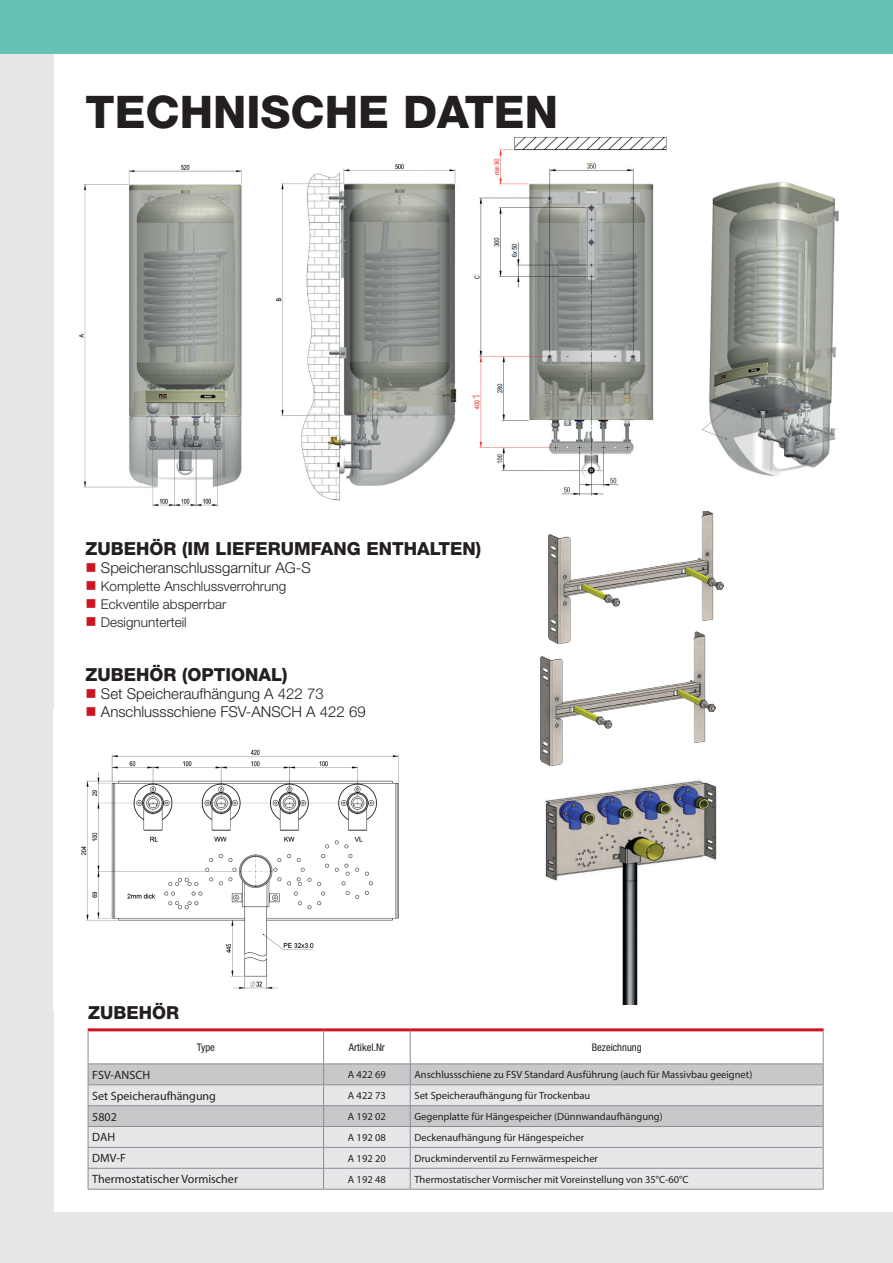
<style>
.page{position:relative;width:893px;height:1263px;background:#fff}
.page>*{position:absolute;margin:0;border:0;box-sizing:border-box;transform-origin:0 0}
.Kopfzeile_Kategorie{font:800 45px "Helvetica Neue LT Std";color:#231f20}
.Rote_Headline{font:800 18px "Helvetica Neue LT Std";color:#231f20}
.t1{font:300 15px "Helvetica Neue LT Pro";color:#231f20}
.t2{font:300 13.5px "Helvetica Neue LT Std";color:#231f20}
.t3{font:12px "Myriad Pro";color:#231f20}
.t4{font:10.5px "Myriad Pro";color:#231f20}
.Titel_Spalte_Rot{font:condensed 10.5px "Helvetica Neue LT Std";color:#231f20}
.s1{color:#cd1522}
</style>
<div class="page">
<div style="left:0;top:1212px;width:893px;height:51px;background:#e6e7e9"></div>
<div style="left:0;top:54px;width:54px;height:1209px;background:#e6e7e9"></div>
<div style="left:0;top:0;width:893px;height:54px;background:#65c2b2"></div>
<img style="left:79px;top:164px;width:163px;height:343px">
<img style="left:276px;top:164px;width:181px;height:337px">
<img style="left:81px;top:749px;width:318px;height:241px">
<img style="left:544px;top:765px;width:173px;height:240px">
<img style="left:549px;top:511px;width:175px;height:121px">
<img style="left:540px;top:632px;width:175px;height:133px">
<div style="left:89px;top:1064px;width:734px;height:20px;background:#c7c8ca"></div>
<svg style="left:89px;top:1085px;width:734px;height:104px;background:#dedfe1"></svg>
<hr style="left:324px;top:1063px;width:86px;height:1px;background:#8a8c8f">
<hr style="left:324px;top:1084px;width:86px;height:1px;background:#8a8c8f">
<hr style="left:324px;top:1105px;width:86px;height:1px;background:#8a8c8f">
<hr style="left:324px;top:1126px;width:86px;height:1px;background:#8a8c8f">
<hr style="left:324px;top:1147px;width:86px;height:1px;background:#8a8c8f">
<hr style="left:324px;top:1168px;width:86px;height:1px;background:#8a8c8f">
<hr style="left:324px;top:1189px;width:86px;height:1px;background:#8a8c8f">
<hr style="left:88px;top:1031px;width:1px;height:32px;background:#8a8c8f">
<hr style="left:323px;top:1031px;width:1px;height:32px;background:#8a8c8f">
<hr style="left:410px;top:1031px;width:1px;height:32px;background:#8a8c8f">
<hr style="left:823px;top:1031px;width:1px;height:32px;background:#8a8c8f">
<svg style="left:410px;top:1064px;width:1px;height:125px"></svg>
<hr style="left:88px;top:1063px;width:236px;height:1px;background:#8a8c8f">
<hr style="left:410px;top:1063px;width:414px;height:1px;background:#8a8c8f">
<hr style="left:88px;top:1084px;width:236px;height:1px;background:#8a8c8f">
<hr style="left:410px;top:1084px;width:414px;height:1px;background:#8a8c8f">
<hr style="left:88px;top:1105px;width:236px;height:1px;background:#8a8c8f">
<hr style="left:410px;top:1105px;width:414px;height:1px;background:#8a8c8f">
<hr style="left:88px;top:1126px;width:236px;height:1px;background:#8a8c8f">
<hr style="left:410px;top:1126px;width:414px;height:1px;background:#8a8c8f">
<hr style="left:88px;top:1147px;width:236px;height:1px;background:#8a8c8f">
<hr style="left:410px;top:1147px;width:414px;height:1px;background:#8a8c8f">
<hr style="left:88px;top:1168px;width:236px;height:1px;background:#8a8c8f">
<svg style="left:88px;top:1064px;width:1px;height:125px"></svg>
<svg style="left:323px;top:1064px;width:1px;height:125px"></svg>
<hr style="left:410px;top:1168px;width:414px;height:1px;background:#8a8c8f">
<svg style="left:823px;top:1064px;width:1px;height:125px"></svg>
<hr style="left:88px;top:1189px;width:236px;height:1px;background:#8a8c8f">
<hr style="left:410px;top:1189px;width:414px;height:1px;background:#8a8c8f">
<hr style="left:88px;top:1028px;width:236px;height:3px;background:#cd1522">
<hr style="left:324px;top:1028px;width:86px;height:3px;background:#cd1522">
<hr style="left:410px;top:1028px;width:414px;height:3px;background:#cd1522">
<img style="left:472px;top:136px;width:195px;height:360px">
<img style="left:702px;top:182px;width:137px;height:295px">
<p class="Kopfzeile_Kategorie" style="left:86px;top:85px;width:474px">TECHNISCHE DATEN</p>
<p class="Rote_Headline" style="left:86px;top:538px;width:397px">ZUBEHÖR (IM LIEFERUMFANG ENTHALTEN)</p>
<p class="t1" style="left:86px;top:559px;width:227px"><span class="s1">■</span> Speicheranschlussgarnitur AG-S</p>
<p class="t2" style="left:86px;top:578px;width:202px"><span class="s1">■</span> Komplette Anschlussverrohrung</p>
<p class="t2" style="left:86px;top:596px;width:142px"><span class="s1">■</span> Eckventile absperrbar</p>
<p class="t2" style="left:86px;top:614px;width:103px"><span class="s1">■</span> Designunterteil</p>
<p class="Rote_Headline" style="left:86px;top:664px;width:204px">ZUBEHÖR (OPTIONAL)</p>
<p class="t1" style="left:86px;top:685px;width:240px"><span class="s1">■</span> Set Speicheraufhängung A 422 73</p>
<p class="t1" style="left:86px;top:703px;width:282px"><span class="s1">■</span> Anschlussschiene FSV-ANSCH A 422 69</p>
<p class="Rote_Headline" style="left:88px;top:1002px;width:93px">ZUBEHÖR</p>
<p class="Titel_Spalte_Rot" style="left:197px;top:1041px;width:20px">Type</p>
<p class="Titel_Spalte_Rot" style="left:349px;top:1041px;width:38px">Artikel.Nr</p>
<p class="Titel_Spalte_Rot" style="left:592px;top:1041px;width:51px">Bezeichnung</p>
<p class="t3" style="left:92px;top:1067px;width:59px">FSV-ANSCH</p>
<p class="t4" style="left:348px;top:1068px;width:39px">A 422 69</p>
<p class="t4" style="left:414px;top:1068px;width:339px">Anschlussschiene zu FSV Standard Ausführung (auch für Massivbau geeignet)</p>
<p class="t3" style="left:92px;top:1088px;width:125px">Set Speicheraufhängung</p>
<p class="t4" style="left:348px;top:1089px;width:39px">A 422 73</p>
<p class="t4" style="left:414px;top:1089px;width:177px">Set Speicheraufhängung für Trockenbau</p>
<p class="t3" style="left:92px;top:1109px;width:26px">5802</p>
<p class="t4" style="left:348px;top:1110px;width:39px">A 192 02</p>
<p class="t4" style="left:414px;top:1110px;width:250px">Gegenplatte für Hängespeicher (Dünnwandaufhängung)</p>
<p class="t3" style="left:92px;top:1130px;width:24px">DAH</p>
<p class="t4" style="left:348px;top:1131px;width:39px">A 192 08</p>
<p class="t4" style="left:414px;top:1131px;width:171px">Deckenaufhängung für Hängespeicher</p>
<p class="t3" style="left:92px;top:1151px;width:35px">DMV-F</p>
<p class="t4" style="left:348px;top:1152px;width:39px">A 192 20</p>
<p class="t4" style="left:414px;top:1152px;width:185px">Druckminderventil zu Fernwärmespeicher</p>
<p class="t3" style="left:92px;top:1172px;width:147px">Thermostatischer Vormischer</p>
<p class="t4" style="left:348px;top:1173px;width:39px">A 192 48</p>
<p class="t4" style="left:414px;top:1173px;width:276px">Thermostatischer Vormischer mit Voreinstellung von 35°C-60°C</p>
</div>
